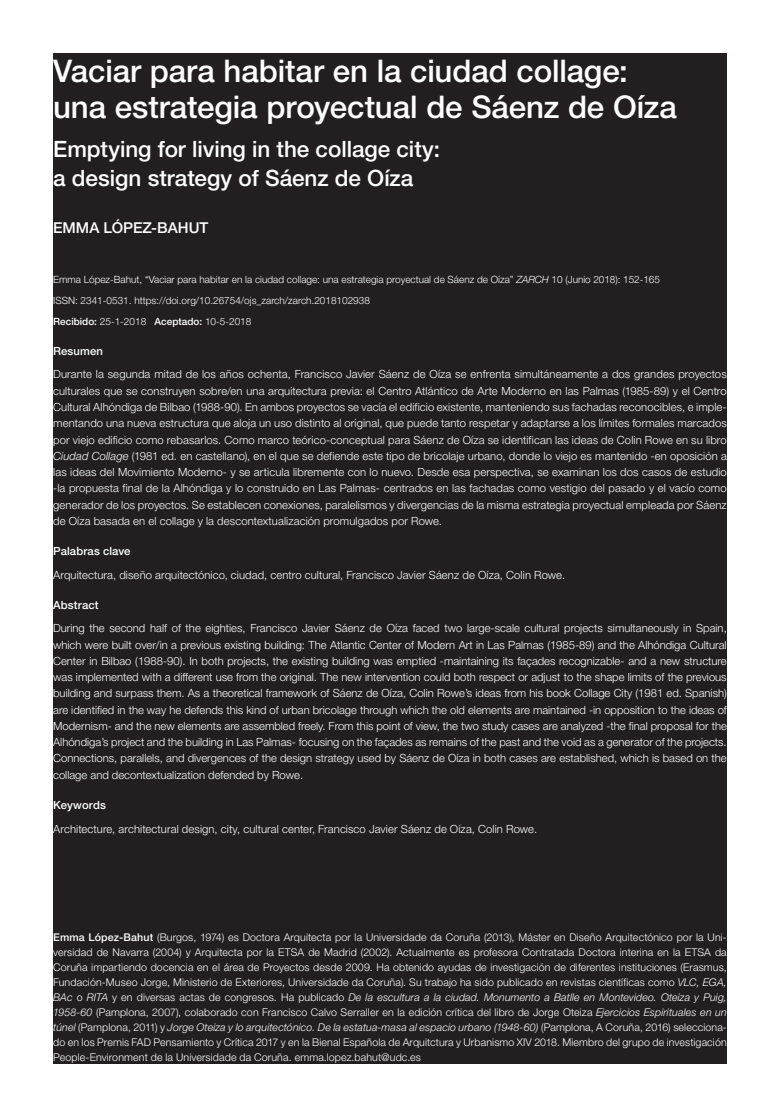
<style>
.page{position:relative;width:780px;height:1117px;background:#fff}
.page>*{position:absolute;margin:0;border:0;box-sizing:border-box;transform-origin:0 0}
.t1{font:500 31.25px/36.2px "Helvetica Neue LT Std";letter-spacing:-.005em;color:#fff}
.t2{font:500 22.5px/28.8px "Helvetica Neue LT Std";letter-spacing:-.005em;color:#fff}
.t3{font:500 15px "Helvetica Neue LT Std";color:#fff}
.t4{font:300 11.25px/16.2px "Helvetica Neue LT Std";letter-spacing:.01em;color:#fff;text-align:justify}
.t5{font:500 11.25px "Helvetica Neue LT Std";letter-spacing:.01em;color:#fff}
.t6{font:300 10.62px/15px "Helvetica Neue LT Std";letter-spacing:.015em;color:#fff;text-align:justify}
.t7{font:300 10px/20.9px "Helvetica Neue LT Std";color:#fff}
.s1{font-style:italic}
.s2{font-weight:500}
</style>
<div class="page">
<div style="left:53px;top:53px;width:673px;height:1010px;background:#231f20"></div>
<h1 class="t1" style="left:53px;top:52px;width:197px">Título artículo</h1>
<h2 class="t2" style="left:53px;top:98px;width:126px">Título inglés</h2>
<h3 class="t3" style="left:53px;top:153px;width:52px">AUTOR</h3>
<h1 class="t1" style="left:53px;top:52px;width:625px">Vaciar para habitar en la ciudad collage: una estrategia proyectual de Sáenz de Oíza</h1>
<h2 class="t2" style="left:53px;top:135px;width:388px">Emptying for living in the collage city: a design strategy of Sáenz de Oíza</h2>
<h3 class="t3" style="left:53px;top:218px;width:157px">EMMA LÓPEZ-BAHUT</h3>
<p class="t5" style="left:53px;top:215px;width:83px">Ti´tulo resumen</p>
<p class="t5" style="left:53px;top:269px;width:164px">Palabras clave (título resumen)</p>
<p class="t4" style="left:53px;top:291px;width:124px">Oalabra clave (Resumen)</p>
<p class="t7" style="left:53px;top:269px;width:608px">Emma López-Bahut, “Vaciar para habitar en la ciudad collage: una estrategia proyectual de Sáenz de Oíza” <span class="s1">ZARCH</span> 10 (Junio 2018): 152-165<br>ISSN: 2341-0531. https://doi.org/10.26754/ojs_zarch/zarch.2018102938<br><span class="s2">Recibido:</span> 25-1-2018 <span class="s2">Aceptado:</span> 10-5-2018</p>
<p class="t5" style="left:53px;top:344px;width:51px">Resumen</p>
<p class="t4" style="left:53px;top:366px;width:675px">Durante la segunda mitad de los años ochenta, Francisco Javier Sáenz de Oíza se enfrenta simultáneamente a dos grandes proyectos culturales que se construyen sobre/en una arquitectura previa: el Centro Atlántico de Arte Moderno en las Palmas (1985-89) y el Centro Cultural Alhóndiga de Bilbao (1988-90). En ambos proyectos se vacía el edificio existente, manteniendo sus fachadas reconocibles, e imple&shy;mentando una nueva estructura que aloja un uso distinto al original, que puede tanto respetar y adaptarse a los límites formales marcados por viejo edificio como rebasarlos. Como marco teórico-conceptual para Sáenz de Oíza se identifican las ideas de Colin Rowe en su libro <span class="s1">Ciudad Collage</span> (1981 ed. en castellano), en el que se defiende este tipo de bricolaje urbano, donde lo viejo es mantenido -en oposición a las ideas del Movimiento Moderno- y se articula libremente con lo nuevo. Desde esa perspectiva, se examinan los dos casos de estudio -la propuesta final de la Alhóndiga y lo construido en Las Palmas- centrados en las fachadas como vestigio del pasado y el vacío como generador de los proyectos. Se establecen conexiones, paralelismos y divergencias de la misma estrategia proyectual empleada por Sáenz de Oíza basada en el collage y la descontextualización promulgados por Rowe.</p>
<p class="t5" style="left:53px;top:544px;width:79px">Palabras clave</p>
<p class="t4" style="left:53px;top:566px;width:513px">Arquitectura, diseño arquitectónico, ciudad, centro cultural, Francisco Javier Sáenz de Oíza, Colin Rowe.</p>
<p class="t5" style="left:53px;top:598px;width:47px">Abstract</p>
<p class="t4" style="left:53px;top:620px;width:675px">During the second half of the eighties, Francisco Javier Sáenz de Oíza faced two large-scale cultural projects simultaneously in Spain, which were built over/in a previous existing building: The Atlantic Center of Modern Art in Las Palmas (1985-89) and the Alhóndiga Cultural Center in Bilbao (1988-90). In both projects, the existing building was emptied -maintaining its façades recognizable- and a new structure was implemented with a different use from the original. The new intervention could both respect or adjust to the shape limits of the previous building and surpass them. As a theoretical framework of Sáenz de Oíza, Colin Rowe’s ideas from his book Collage City (1981 ed. Spanish) are identified in the way he defends this kind of urban bricolage through which the old elements are maintained -in opposition to the ideas of Modernism- and the new elements are assembled freely. From this point of view, the two study cases are analyzed -the final proposal for the Alhóndiga’s project and the building in Las Palmas- focusing on the façades as remains of the past and the void as a generator of the projects.<br>Connections, parallels, and divergences of the design strategy used by Sáenz de Oíza in both cases are established, which is based on the collage and decontextualization defended by Rowe.</p>
<p class="t5" style="left:53px;top:798px;width:54px">Keywords</p>
<p class="t4" style="left:53px;top:820px;width:485px">Architecture, architectural design, city, cultural center, Francisco Javier Sáenz de Oíza, Colin Rowe.</p>
<p class="t4" style="left:53px;top:345px;width:78px">Resumen inglés</p>
<p class="t4" style="left:53px;top:398px;width:146px">Plabra clave (Resum n Inglés)</p>
<p class="t6" style="left:53px;top:929px;width:675px"><span class="s2">Emma López-Bahut</span> (Burgos, 1974) es Doctora Arquitecta por la Universidade da Coruña (2013), Máster en Diseño Arquitectónico por la Uni&shy;versidad de Navarra (2004) y Arquitecta por la ETSA de Madrid (2002). Actualmente es profesora Contratada Doctora interina en la ETSA da Coruña impartiendo docencia en el área de Proyectos desde 2009. Ha obtenido ayudas de investigación de diferentes instituciones (Erasmus, Fundación-Museo Jorge, Ministerio de Exteriores, Universidade da Coruña). Su trabajo ha sido publicado en revistas científicas como <span class="s1">VLC, EGA, BAc</span> o <span class="s1">RITA</span> y en diversas actas de congresos. Ha publicado <span class="s1">De la escultura a la ciudad. Monumento a Batlle en Montevideo. Oteiza y Puig, 1958-60</span> (Pamplona, 2007), colaborado con Francisco Calvo Serraller en la edición crítica del libro de Jorge Oteiza <span class="s1">Ejercicios Espirituales en un túnel</span> (Pamplona, 2011) y <span class="s1">Jorge Oteiza y lo arquitectónico. De la estatua-masa al espacio urbano (1948-60)</span> (Pamplona, A Coruña, 2016) selecciona&shy;do en los Premis FAD Pensamiento y Crítica 2017 y en la Bienal Española de Arquitctura y Urbanismo XIV 2018. Miembro del grupo de investigación People-Environment de la Universidade da Coruña. emma.lopez.bahut@udc.es</p>
<p class="t6" style="left:53px;top:1049px;width:96px"><span class="s2">CV</span> (rexto curriculum</p>
</div>
